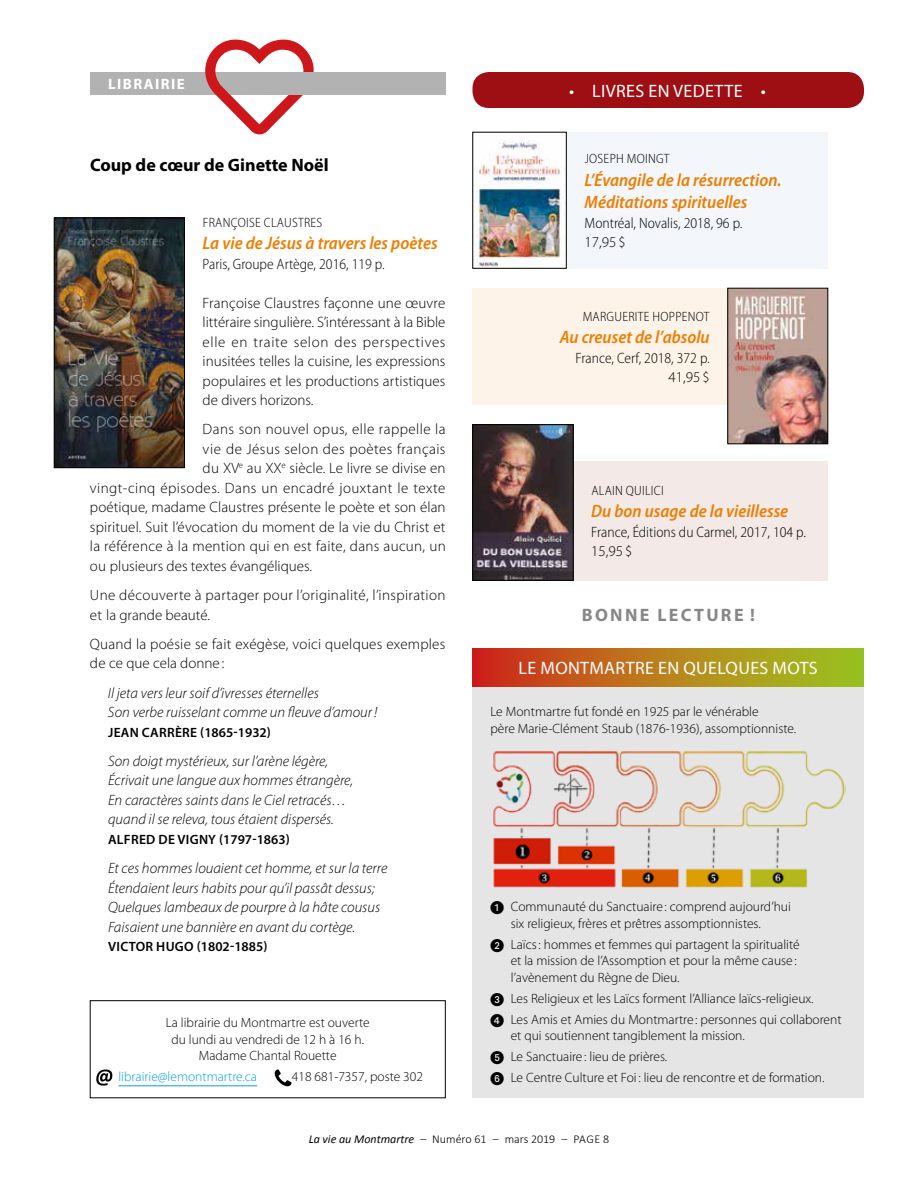
<style>
.page{position:relative;width:918px;height:1188px;background:#fff}
.page>*{position:absolute;margin:0;border:0;box-sizing:border-box;transform-origin:0 0}
.t1{font:italic 600 semi-condensed 18px/22.5px "Myriad Pro";color:#ef7d00}
.t2{font:18px "Myriad Pro";letter-spacing:.02em;color:#fff}
.t3{font:700 18px "Myriad Pro";color:#000}
.t4{font:700 18px "Myriad Pro";letter-spacing:.13em;color:#878787}
.t5{font:300 15px/19.5px "Myriad Pro";letter-spacing:.015em;color:#000}
.t6{font:italic 300 15px/19.5px "Myriad Pro";color:#000}
.t7{font:300 semi-condensed 15px "Myriad Pro";color:#000}
.t8{font:700 15px "Myriad Pro";letter-spacing:.095em;color:#fff}
.t9{font:300 13.5px/16.5px "Myriad Pro";color:#000}
.t10{font:600 13.5px "Myriad Pro";letter-spacing:.02em;color:#000}
.t11{font:300 semi-condensed 13.5px "Myriad Pro";letter-spacing:.02em;color:#000}
.t12{font:300 13.5px "Myriad Pro";color:#009fe3}
.t13{font:300 12px "Calibri";color:#000}
.s1{font-family:"European Pi One";font-weight:400}
.s2{font-weight:400;font-style:italic}
</style>
<div class="page">
<div style="left:472px;top:132px;width:356px;height:136px;background:#f3f6fb"></div>
<div style="left:472px;top:288px;width:356px;height:117px;background:#fef3e8"></div>
<div style="left:550px;top:461px;width:278px;height:119px;background:#f3eae7"></div>
<hr style="left:118px;top:1085px;width:139px;height:1px;background:#009fe3">
<div style="left:90px;top:1000px;width:356px;height:98px;border:1px solid #000"></div>
<svg style="left:96px;top:1070px;width:16px;height:16px"></svg>
<svg style="left:275px;top:1069px;width:16px;height:17px"></svg>
<div style="left:472px;top:687px;width:392px;height:411px;background:#e5e5e5"></div>
<img style="left:493px;top:751px;width:353px;height:137px">
<div style="left:472px;top:648px;width:392px;height:39px;background:linear-gradient(to right,#d12b1b,#9dcd1f)"></div>
<div style="left:90px;top:72px;width:322px;height:22px;background:#b3b2b2"></div>
<svg style="left:205px;top:39px;width:109px;height:95px"></svg>
<div style="left:257px;top:72px;width:189px;height:22px;background:#b3b2b2"></div>
<div style="left:472px;top:72px;width:392px;height:36px;background:#9d0f12;border-radius:16px"></div>
<img style="left:475px;top:134px;width:90px;height:132px">
<div style="left:473px;top:132px;width:94px;height:136px;border:1px solid #000"></div>
<img style="left:730px;top:290px;width:96px;height:152px">
<div style="left:728px;top:288px;width:100px;height:156px;border:1px solid #000"></div>
<img style="left:475px;top:426px;width:96px;height:153px">
<div style="left:473px;top:424px;width:100px;height:157px;border:1px solid #000"></div>
<img style="left:56px;top:220px;width:127px;height:246px">
<div style="left:54px;top:218px;width:131px;height:250px;border:1px solid #000"></div>
<p class="t8" style="left:108px;top:74px;width:78px">LIBRAIRIE</p>
<p class="t3" style="left:90px;top:153px;width:240px">Coup de cœur de Ginette Noël</p>
<p class="t11" style="left:203px;top:214px;width:121px">FRANÇOISE CLAUSTRES</p>
<p class="t1" style="left:203px;top:231px;width:236px">La vie de Jésus à travers les poètes</p>
<p class="t7" style="left:203px;top:255px;width:183px">Paris, Groupe Artège, 2016, 119 p.</p>
<p class="t5" style="left:203px;top:293px;width:244px;text-align:justify">Françoise Claustres façonne une œuvre littéraire singulière. S’intéressant à la Bible elle en traite selon des perspectives inusitées telles la cuisine, les expressions populaires et les productions artistiques de divers horizons.</p>
<p class="t5" style="left:203px;top:419px;width:244px">Dans son nouvel opus, elle rappelle la</p>
<p class="t5" style="left:203px;top:439px;width:244px">vie de Jésus selon des poètes français</p>
<p class="t5" style="left:203px;top:458px;width:244px">du XV<sup>e</sup> au XX<sup>e</sup> siècle. Le livre se divise en</p>
<p class="t5" style="left:90px;top:478px;width:357px">vingt-cinq épisodes. Dans un encadré jouxtant le texte</p>
<p class="t5" style="left:90px;top:497px;width:357px">poétique, madame Claustres présente le poète et son élan</p>
<p class="t5" style="left:90px;top:517px;width:357px">spirituel. Suit l’évocation du moment de la vie du Christ et</p>
<p class="t5" style="left:90px;top:536px;width:357px">la référence à la mention qui en est faite, dans aucun, un</p>
<p class="t5" style="left:90px;top:556px;width:224px">ou plusieurs des textes évangéliques.</p>
<p class="t5" style="left:90px;top:585px;width:357px">Une découverte à partager pour l’originalité, l’inspiration et la grande beauté.</p>
<p class="t5" style="left:90px;top:634px;width:357px">Quand la poésie se fait exégèse, voici quelques exemples de ce que cela donne :</p>
<p class="t6" style="left:108px;top:683px;width:271px">Il jeta vers leur soif d’ivresses éternelles<br>Son verbe ruisselant comme un fleuve d’amour!</p>
<p class="t10" style="left:108px;top:723px;width:164px">JEAN CARRÈRE (1865-1932)</p>
<p class="t6" style="left:108px;top:751px;width:247px">Son doigt mystérieux, sur l’arène légère, Écrivait une langue aux hommes étrangère, En caractères saints dans le Ciel retracés… quand il se releva, tous étaient dispersés.</p>
<p class="t10" style="left:108px;top:831px;width:183px">ALFRED DE VIGNY (1797-1863)</p>
<p class="t6" style="left:108px;top:858px;width:281px">Et ces hommes louaient cet homme, et sur la terre Étendaient leurs habits pour qu’il passât dessus; Quelques lambeaux de pourpre à la hâte cousus Faisaient une bannière en avant du cortège.</p>
<p class="t10" style="left:108px;top:938px;width:161px">VICTOR HUGO (1802-1885)</p>
<p class="t9" style="left:166px;top:1014px;width:205px;text-align:center">La librairie du Montmartre est ouverte du lundi au vendredi de 12 h à 16 h.<br>Madame Chantal Rouette</p>
<p class="t12" style="left:118px;top:1069px;width:140px">librairie@lemontmartre.ca</p>
<p class="t9" style="left:292px;top:1068px;width:133px">418 681-7357, poste 302</p>
<p class="t2" style="left:569px;top:80px;width:198px">• LIVRES EN VEDETTE •</p>
<p class="t11" style="left:585px;top:151px;width:86px">JOSEPH MOINGT</p>
<p class="t1" style="left:585px;top:168px;width:199px">L’Évangile de la résurrection.<br>Méditations spirituelles</p>
<p class="t7" style="left:585px;top:214px;width:159px">Montréal, Novalis, 2018, 96 p.</p>
<p class="t5" style="left:585px;top:232px;width:43px">17,95 $</p>
<p class="t11" style="left:583px;top:308px;width:128px">MARGUERITE HOPPENOT</p>
<p class="t1" style="left:560px;top:326px;width:151px">Au creuset de l’absolu</p>
<p class="t7" style="left:576px;top:349px;width:136px">France, Cerf, 2018, 372 p.</p>
<p class="t5" style="left:669px;top:367px;width:43px">41,95 $</p>
<p class="t11" style="left:591px;top:482px;width:74px">ALAIN QUILICI</p>
<p class="t1" style="left:591px;top:500px;width:199px">Du bon usage de la vieillesse</p>
<p class="t7" style="left:591px;top:523px;width:216px">France, Éditions du Carmel, 2017, 104 p.</p>
<p class="t5" style="left:591px;top:542px;width:43px">15,95 $</p>
<p class="t4" style="left:582px;top:603px;width:174px">BONNE LECTURE !</p>
<p class="t2" style="left:519px;top:657px;width:301px">LE MONTMARTRE EN QUELQUES MOTS</p>
<p class="t9" style="left:490px;top:704px;width:307px">Le Montmartre fut fondé en 1925 par le vénérable<br>père Marie-Clément Staub (1876-1936), assomptionniste.</p>
<p class="t9" style="left:511px;top:898px;width:282px;text-indent:-20px"><span class="s1">1</span> Communauté du Sanctuaire : comprend aujourd’hui six religieux, frères et prêtres assomptionnistes.</p>
<p class="t9" style="left:511px;top:936px;width:291px;text-indent:-20px"><span class="s1">2</span> Laïcs: hommes et femmes qui partagent la spiritualité et la mission de l’Assomption et pour la même cause : l’avènement du Règne de Dieu.</p>
<p class="t9" style="left:490px;top:988px;width:353px;line-height:21px"><span class="s1">3</span> Les Religieux et les Laïcs forment l’Alliance laïcs-religieux.<br><span class="s1">4</span> Les Amis et Amies du Montmartre : personnes qui collaborent</p>
<p class="t9" style="left:490px;top:1025px;width:336px;line-height:21px;text-indent:20px">et qui soutiennent tangiblement la mission.<br><span class="s1">5</span> Le Sanctuaire : lieu de prières.<br><span class="s1">6</span> Le Centre Culture et Foi : lieu de rencontre et de formation.</p>
<p class="t13" style="left:309px;top:1132px;width:302px"><span class="s2">La vie au Montmartre</span> – Numéro 61 – mars 2019 – PAGE 8</p>
</div>
